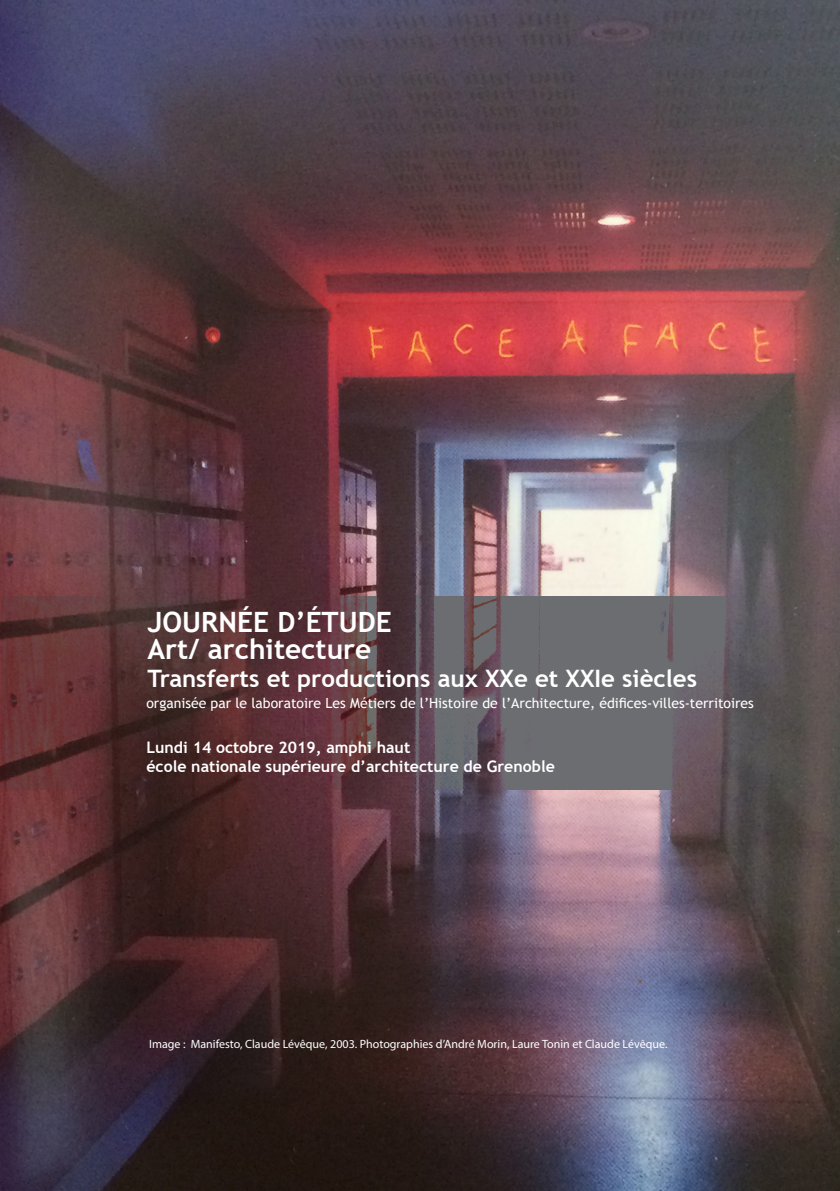
<style>
.page{position:relative;width:840px;height:1191px;background:#fff}
.page>*{position:absolute;margin:0;border:0;box-sizing:border-box;transform-origin:0 0}
.t1{font:700 28px "Trebuchet MS";color:#fff}
.t2{font:700 24px "Trebuchet MS";color:#fff}
.t3{font:700 15.8px "Trebuchet MS";color:#fff}
.t4{font:14px "Trebuchet MS";color:#fff}
.t5{font:12px "Myriad Pro";color:#fff}
</style>
<div class="page">
<img style="left:0;top:0;width:839px;height:1191px">
<svg style="left:1px;top:596px;width:837px;height:194px;background:#5e494c"></svg>
<p class="t1" style="left:147px;top:604px;width:245px">JOURNÉE D’ÉTUDE</p>
<p class="t1" style="left:147px;top:632px;width:225px">Art/ architecture</p>
<p class="t2" style="left:147px;top:663px;width:550px">Transferts et productions aux XXe et XXIe siècles</p>
<p class="t4" style="left:146px;top:694px;width:608px">organisée par le laboratoire Les Métiers de l’Histoire de l’Architecture, édifices-villes-territoires</p>
<p class="t3" style="left:146px;top:737px;width:265px">Lundi 14 octobre 2019, amphi haut</p>
<p class="t3" style="left:146px;top:756px;width:409px">école nationale supérieure d’architecture de Grenoble</p>
<p class="t5" style="left:149px;top:1036px;width:519px">Image : Manifesto, Claude Lévêque, 2003. Photographies d’André Morin, Laure Tonin et Claude Lévêque.</p>
</div>
